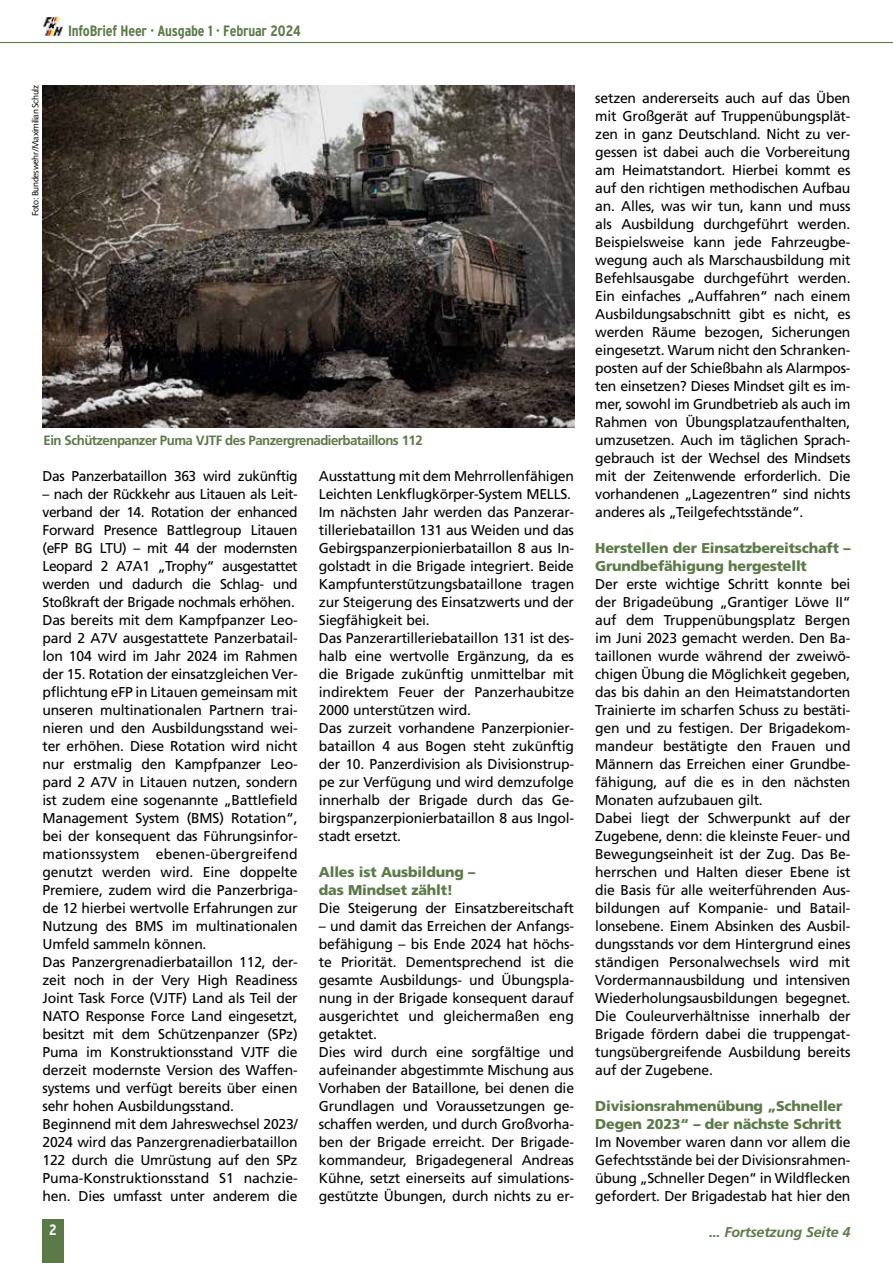
<style>
.page{position:relative;width:893px;height:1263px;background:#fff}
.page>*{position:absolute;margin:0;border:0;box-sizing:border-box;transform-origin:0 0}
.t1{font:700 condensed 15px "Interstate";letter-spacing:-.015em;color:#5c7948}
.t2{font:700 condensed 15px "Interstate";color:#fff}
.t3{font:14.25px/18px "Frutiger LT Pro";letter-spacing:-.015em;color:#000}
.t4{font:900 14.25px/18px "Frutiger";letter-spacing:-.015em;color:#5c7948}
.t5{font:italic 700 14.25px "Frutiger";letter-spacing:-.015em;color:#5c7948}
.t6{font:700 13.5px "Frutiger LT Pro";letter-spacing:-.04em;color:#5c7948}
.t7{font:9px "Syntax";letter-spacing:-.04em;color:#000}
</style>
<div class="page">
<hr style="left:0;top:42px;width:893px;height:1px;background:#5c7948">
<img style="left:43px;top:17px;width:21px;height:19px">
<div style="left:43px;top:1219px;width:21px;height:44px;background:#5c7948"></div>
<img style="left:43px;top:85px;width:531px;height:342px">
<p class="t7" style="left:30px;top:216px;width:133px;rotate:-90deg">Foto: Bundeswehr/Maximilian Schulz</p>
<p class="t1" style="left:68px;top:22px;width:234px">InfoBrief Heer · Ausgabe 1 · Februar 2024</p>
<p class="t6" style="left:44px;top:432px;width:381px">Ein Schützenpanzer Puma VJTF des Panzergrenadierbataillons 112</p>
<p class="t3" style="left:43px;top:467px;width:257px">Das Panzerbataillon 363 wird zukünftig</p>
<p class="t3" style="left:43px;top:485px;width:257px">– nach der Rückkehr aus Litauen als Leit&shy;verband der 14. Rotation der enhanced Forward Presence Battlegroup Litauen (eFP BG LTU) – mit 44 der modernsten Leopard 2 A7A1 „Trophy“ ausgestattet werden und dadurch die Schlag- und Stoßkraft der Brigade nochmals erhöhen.<br>Das bereits mit dem Kampfpanzer Leo&shy;pard 2 A7V ausgestattete Panzerbatail&shy;lon 104 wird im Jahr 2024 im Rahmen der 15. Rotation der einsatzgleichen Ver&shy;pflichtung eFP in Litauen gemeinsam mit unseren multinationalen Partnern trai&shy;nieren und den Ausbildungsstand wei&shy;ter erhöhen. Diese Rotation wird nicht nur erstmalig den Kampfpanzer Leo&shy;pard 2 A7V in Litauen nutzen, sondern ist zudem eine sogenannte „Battlefield Management System (BMS) Rotation“, bei der konsequent das Führungsinfor&shy;mationssystem ebenen-übergreifend genutzt werden wird. Eine doppelte Premiere, zudem wird die Panzerbriga&shy;de 12 hierbei wertvolle Erfahrungen zur Nutzung des BMS im multinationalen Umfeld sammeln können.<br>Das Panzergrenadierbataillon 112, der&shy;zeit noch in der Very High Readiness Joint Task Force (VJTF) Land als Teil der NATO Response Force Land eingesetzt, besitzt mit dem Schützenpanzer (SPz)<br>Puma im Konstruktionsstand VJTF die derzeit modernste Version des Waffen&shy;systems und verfügt bereits über einen sehr hohen Ausbildungsstand.<br>Beginnend mit dem Jahreswechsel 2023/ 2024 wird das Panzergrenadierbataillon 122 durch die Umrüstung auf den SPz Puma-Konstruktionsstand S1 nachzie&shy;hen. Dies umfasst unter anderem die</p>
<p class="t2" style="left:49px;top:1221px;width:9px">2</p>
<p class="t3" style="left:319px;top:467px;width:257px">Ausstattung mit dem Mehrrollenfähigen Leichten Lenkflugkörper-System MELLS.<br>Im nächsten Jahr werden das Panzerar&shy;tilleriebataillon 131 aus Weiden und das Gebirgspanzerpionierbataillon 8 aus In&shy;golstadt in die Brigade integriert. Beide Kampfunterstützungsbataillone tragen zur Steigerung des Einsatzwerts und der Siegfähigkeit bei.<br>Das Panzerartilleriebataillon 131 ist des&shy;halb eine wertvolle Ergänzung, da es die Brigade zukünftig unmittelbar mit indirektem Feuer der Panzerhaubitze 2000 unterstützen wird.<br>Das zurzeit vorhandene Panzerpionier&shy;bataillon 4 aus Bogen steht zukünftig der 10. Panzerdivision als Divisionstrup&shy;pe zur Verfügung und wird demzufolge innerhalb der Brigade durch das Ge&shy;birgspanzerpionierbataillon 8 aus Ingol&shy;stadt ersetzt.</p>
<p class="t4" style="left:319px;top:863px;width:158px">Alles ist Ausbildung – das Mindset zählt!</p>
<p class="t3" style="left:319px;top:899px;width:257px">Die Steigerung der Einsatzbereitschaft</p>
<p class="t3" style="left:319px;top:917px;width:257px">– und damit das Erreichen der Anfangs&shy;befähigung – bis Ende 2024 hat höchs&shy;te Priorität. Dementsprechend ist die gesamte Ausbildungs- und Übungspla&shy;nung in der Brigade konsequent darauf ausgerichtet und gleichermaßen eng getaktet.<br>Dies wird durch eine sorgfältige und aufeinander abgestimmte Mischung aus Vorhaben der Bataillone, bei denen die Grundlagen und Voraussetzungen ge&shy;schaffen werden, und durch Großvorha&shy;ben der Brigade erreicht. Der Brigade&shy;kommandeur, Brigadegeneral Andreas Kühne, setzt einerseits auf simulations&shy;gestützte Übungen, durch nichts zu er-</p>
<p class="t3" style="left:595px;top:89px;width:257px;text-align:justify">setzen andererseits auch auf das Üben mit Großgerät auf Truppenübungsplät&shy;zen in ganz Deutschland. Nicht zu ver&shy;gessen ist dabei auch die Vorbereitung am Heimatstandort. Hierbei kommt es auf den richtigen methodischen Aufbau an. Alles, was wir tun, kann und muss als Ausbildung durchgeführt werden.<br>Beispielsweise kann jede Fahrzeugbe&shy;wegung auch als Marschausbildung mit Befehlsausgabe durchgeführt werden.<br>Ein einfaches „Auffahren“ nach einem Ausbildungsabschnitt gibt es nicht, es werden Räume bezogen, Sicherungen eingesetzt. Warum nicht den Schranken&shy;posten auf der Schießbahn als Alarmpos&shy;ten einsetzen? Dieses Mindset gilt es im&shy;mer, sowohl im Grundbetrieb als auch im Rahmen von Übungsplatzaufenthalten, umzusetzen. Auch im täglichen Sprach&shy;gebrauch ist der Wechsel des Mindsets mit der Zeitenwende erforderlich. Die vorhandenen „Lagezentren“ sind nichts anderes als „Teilgefechtsstände“.</p>
<p class="t4" style="left:595px;top:539px;width:257px">Herstellen der Einsatzbereitschaft –<br>Grundbefähigung hergestellt</p>
<p class="t3" style="left:595px;top:575px;width:257px">Der erste wichtige Schritt konnte bei der Brigadeübung „Grantiger Löwe II“ auf dem Truppenübungsplatz Bergen im Juni 2023 gemacht werden. Den Ba&shy;taillonen wurde während der zweiwö&shy;chigen Übung die Möglichkeit gegeben, das bis dahin an den Heimatstandorten Trainierte im scharfen Schuss zu bestäti&shy;gen und zu festigen. Der Brigadekom&shy;mandeur bestätigte den Frauen und Männern das Erreichen einer Grundbe&shy;fähigung, auf die es in den nächsten Monaten aufzubauen gilt.<br>Dabei liegt der Schwerpunkt auf der Zugebene, denn: die kleinste Feuer- und Bewegungseinheit ist der Zug. Das Be&shy;herrschen und Halten dieser Ebene ist die Basis für alle weiterführenden Aus&shy;bildungen auf Kompanie- und Batail&shy;lonsebene. Einem Absinken des Ausbil&shy;dungsstands vor dem Hintergrund eines ständigen Personalwechsels wird mit Vordermannausbildung und intensiven Wiederholungsausbildungen begegnet.<br>Die Couleurverhältnisse innerhalb der Brigade fördern dabei die truppengat&shy;tungsübergreifende Ausbildung bereits auf der Zugebene.</p>
<p class="t4" style="left:595px;top:1097px;width:249px">Divisionsrahmenübung „Schneller<br>Degen 2023“ – der nächste Schritt</p>
<p class="t3" style="left:595px;top:1133px;width:257px;text-align:justify">Im November waren dann vor allem die Gefechtsstände bei der Divisionsrahmen&shy;übung „Schneller Degen“ in Wildflecken gefordert. Der Brigadestab hat hier den</p>
<p class="t5" style="left:709px;top:1224px;width:143px">... Fortsetzung Seite 4</p>
</div>
